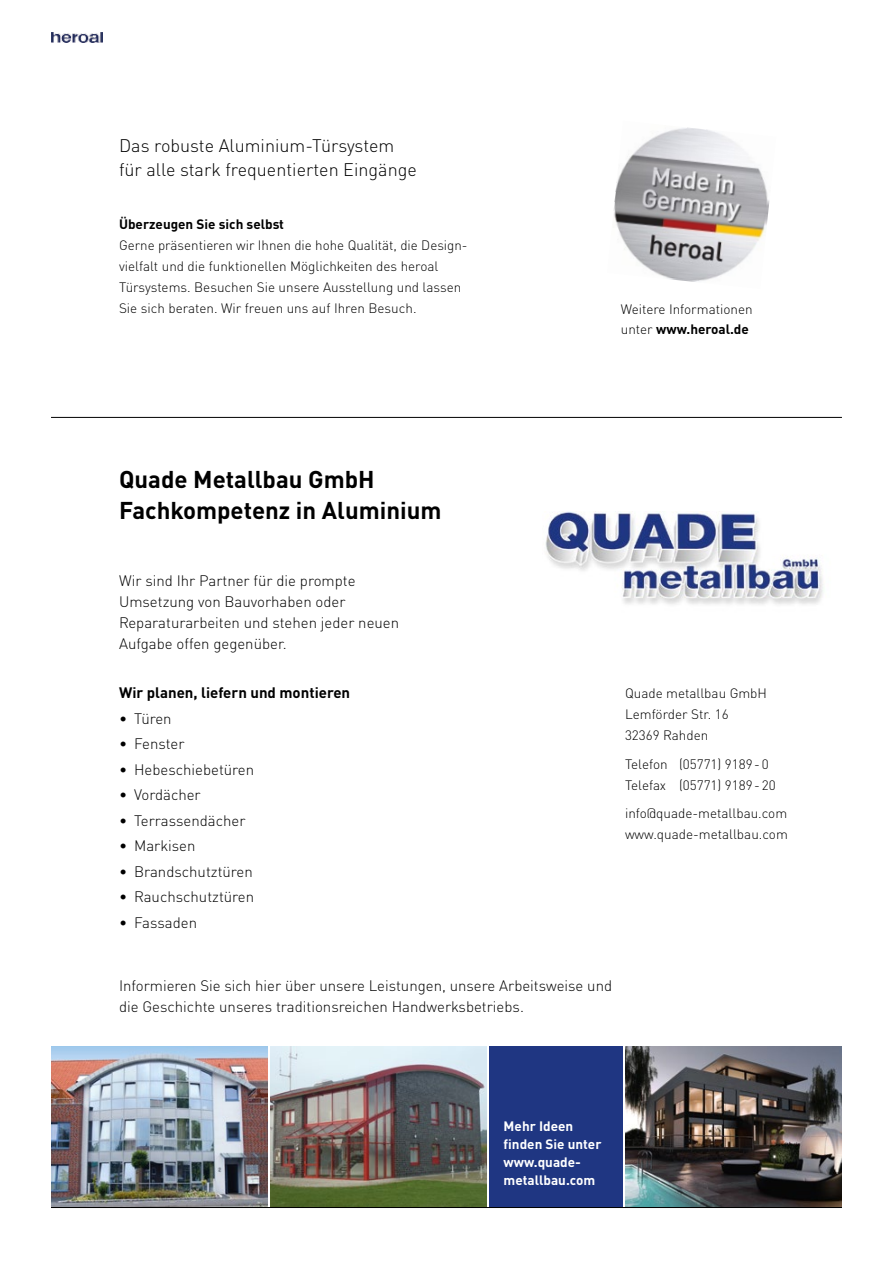
<style>
.page{position:relative;width:893px;height:1263px;background:#fff}
.page>*{position:absolute;margin:0;border:0;box-sizing:border-box;transform-origin:0 0}
.t1{font:700 24px/31.5px "DINOT";color:#000}
.t2{font:300 18px/24px "DINOT";color:#000}
.t3{font:300 15px/21px "DINOT";color:#000}
.t4{font:700 15px "DINOT";color:#000}
.t5{font:300 13.5px/21px "DINOT";color:#000}
.t6{font:700 13.5px/18px "DINOT";color:#fff}
.t7{font:700 13.5px "DINOT";color:#000}
.s1{font-weight:700}
</style>
<div class="page">
<img style="left:625px;top:1046px;width:217px;height:161px">
<img style="left:51px;top:32px;width:51px;height:11px">
<hr style="left:51px;top:417px;width:791px;height:1px;background:#000">
<div style="left:489px;top:1046px;width:134px;height:162px;background:#1f3682"></div>
<img style="left:614px;top:127px;width:156px;height:155px">
<img style="left:51px;top:1046px;width:217px;height:161px">
<img style="left:545px;top:511px;width:279px;height:94px">
<img style="left:270px;top:1046px;width:217px;height:161px">
<hr style="left:51px;top:1207px;width:791px;height:1px;background:#000">
<h2 class="t2" style="left:119px;top:133px;width:299px">Das robuste Aluminium-Türsystem für alle stark frequentierten Eingänge</h2>
<p class="t7" style="left:119px;top:215px;width:166px">Überzeugen Sie sich selbst</p>
<p class="t5" style="left:119px;top:234px;width:350px">Gerne präsentieren wir Ihnen die hohe Qualität, die Design&shy;vielfalt und die funktionellen Möglichkeiten des heroal Türsystems. Besuchen Sie unsere Ausstellung und lassen Sie sich beraten. Wir freuen uns auf Ihren Besuch.</p>
<p class="t5" style="left:621px;top:300px;width:133px;line-height:19.5px">Weitere Informationen unter <span class="s1">www.heroal.de</span></p>
<h1 class="t1" style="left:119px;top:462px;width:324px">Quade Metallbau GmbH<br>Fachkompetenz in Aluminium</h1>
<p class="t3" style="left:119px;top:569px;width:282px">Wir sind Ihr Partner für die prompte Umsetzung von Bauvorhaben oder Reparaturarbeiten und stehen jeder neuen Aufgabe offen gegenüber.</p>
<p class="t4" style="left:119px;top:683px;width:233px">Wir planen, liefern und montieren</p>
<p class="t3" style="left:119px;top:707px;width:54px">• Türen</p>
<p class="t3" style="left:119px;top:733px;width:67px">• Fenster</p>
<p class="t3" style="left:119px;top:758px;width:137px">• Hebeschiebetüren</p>
<p class="t3" style="left:119px;top:784px;width:83px">• Vordächer</p>
<p class="t3" style="left:119px;top:809px;width:128px">• Terrassendächer</p>
<p class="t3" style="left:119px;top:835px;width:78px">• Markisen</p>
<p class="t3" style="left:119px;top:860px;width:135px">• Brandschutztüren</p>
<p class="t3" style="left:119px;top:886px;width:137px">• Rauchschutztüren</p>
<p class="t3" style="left:119px;top:911px;width:79px">• Fassaden</p>
<p class="t5" style="left:625px;top:683px;width:143px">Quade metallbau GmbH<br>Lemförder Str. 16<br>32369 Rahden</p>
<p class="t5" style="left:625px;top:753px;width:152px">Telefon (05771) 9189-0<br>Telefax (05771) 9189-20</p>
<p class="t5" style="left:625px;top:803px;width:164px">info@quade-metallbau.com www.quade-metallbau.com</p>
<p class="t3" style="left:119px;top:974px;width:495px">Informieren Sie sich hier über unsere Leistungen, unsere Arbeitsweise und die Geschichte unseres traditionsreichen Handwerksbetriebs.</p>
<p class="t6" style="left:504px;top:1117px;width:99px">Mehr Ideen finden Sie unter www.quade&shy;metallbau.com</p>
</div>
